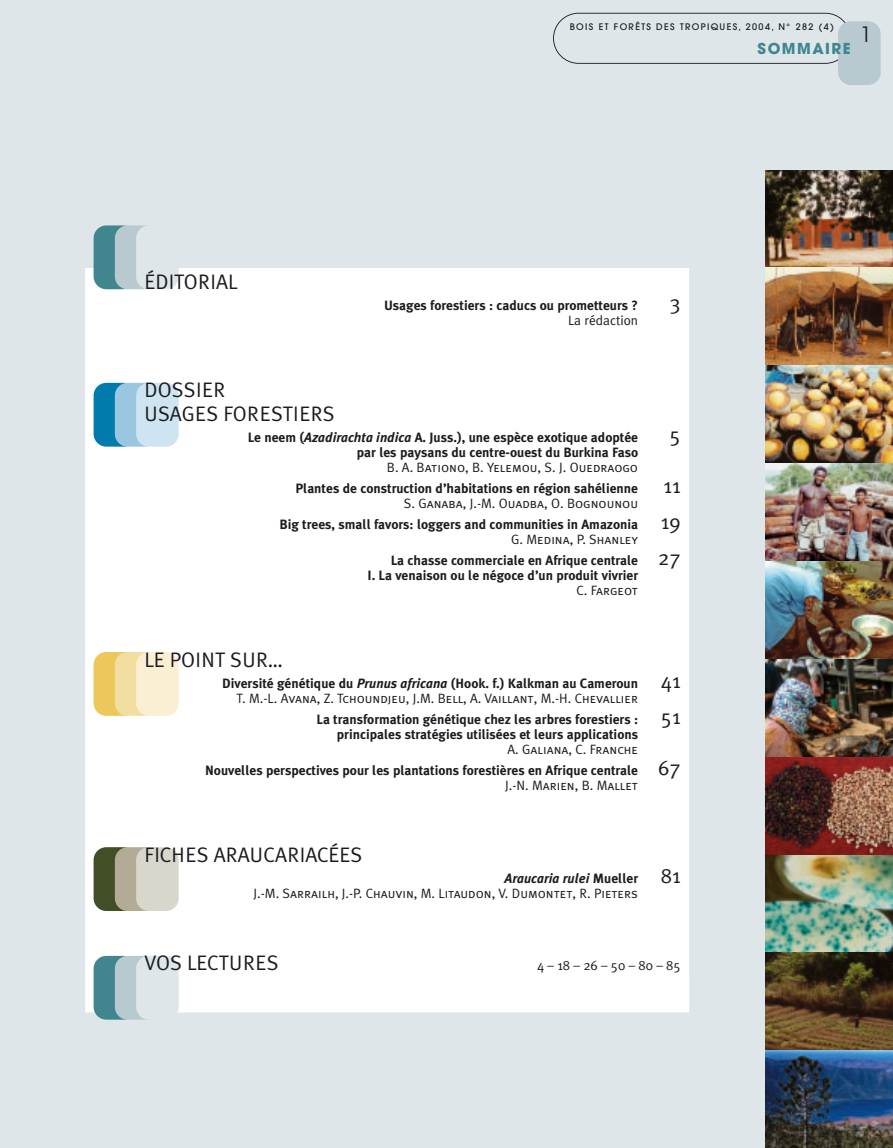
<style>
.page{position:relative;width:893px;height:1148px;background:#fff}
.page>*{position:absolute;margin:0;border:0;box-sizing:border-box;transform-origin:0 0}
.t1{font:21px/24px "Meta Plus Normal";letter-spacing:.01em;color:#1b1c20}
.t2{font:21px "Avant Garde";color:#1b1c20}
.t3{font:700 15px "Avant Garde";letter-spacing:.1em;color:#41858f}
.t4{font:700 13.5px/15px "Meta Plus";color:#1b1c20}
.t5{font:13.5px "Meta Plus Normal Caps";color:#1b1c20}
.t6{font:13.5px "Meta Plus Normal";color:#1b1c20}
.t7{font:italic 700 13.5px "Meta Plus";color:#1b1c20}
.t8{font:500 9px "Avant Garde";letter-spacing:.15em;color:#1b1c20}
.s1{font-style:italic}
.s2{font-family:"Meta Plus Normal";font-weight:400;font-size:21px}
.s3{font-style:normal}
.s4{font-family:"Meta Plus Normal";font-weight:400;font-style:normal;font-size:21px}
</style>
<div class="page">
<div style="left:0;top:0;width:892px;height:1148px;background:#dee6e9"></div>
<svg style="left:553px;top:13px;width:292px;height:51px"></svg>
<div style="left:838px;top:21px;width:42px;height:64px;background:#b8cad0;border-radius:13px"></div>
<img style="left:765px;top:170px;width:127px;height:98px">
<img style="left:765px;top:268px;width:127px;height:98px">
<img style="left:765px;top:366px;width:127px;height:97px">
<img style="left:765px;top:463px;width:127px;height:98px">
<img style="left:765px;top:561px;width:127px;height:98px">
<img style="left:765px;top:659px;width:127px;height:98px">
<svg style="left:765px;top:757px;width:127px;height:98px;background:#713b31"></svg>
<img style="left:765px;top:855px;width:127px;height:97px">
<svg style="left:765px;top:952px;width:127px;height:98px;background:#4f3c1f"></svg>
<img style="left:765px;top:1050px;width:127px;height:98px">
<div style="left:85px;top:268px;width:604px;height:744px;background:#fff"></div>
<div style="left:94px;top:225px;width:42px;height:64px;background:#41858f;border-radius:13px"></div>
<div style="left:94px;top:383px;width:42px;height:63px;background:#007bac;border-radius:13px"></div>
<div style="left:115px;top:225px;width:42px;height:64px;background:#b8cad0;border-radius:13px"></div>
<div style="left:115px;top:383px;width:42px;height:63px;background:#9ac6df;border-radius:13px"></div>
<div style="left:136px;top:225px;width:43px;height:64px;background:#dee6e9;border-radius:13px"></div>
<div style="left:136px;top:383px;width:43px;height:63px;background:#cfe4f1;border-radius:13px"></div>
<div style="left:94px;top:955px;width:42px;height:64px;background:#41858f;border-radius:13px"></div>
<div style="left:115px;top:955px;width:42px;height:64px;background:#b8cad0;border-radius:13px"></div>
<div style="left:136px;top:955px;width:43px;height:64px;background:#dee6e9;border-radius:13px"></div>
<div style="left:94px;top:652px;width:42px;height:64px;background:#ecc85b;border-radius:13px"></div>
<div style="left:115px;top:652px;width:42px;height:64px;background:#f3dea1;border-radius:13px"></div>
<div style="left:136px;top:652px;width:43px;height:64px;background:#faefd3;border-radius:13px"></div>
<div style="left:94px;top:847px;width:42px;height:64px;background:#424f26;border-radius:13px"></div>
<div style="left:115px;top:847px;width:42px;height:64px;background:#b2ac96;border-radius:13px"></div>
<div style="left:136px;top:847px;width:43px;height:64px;background:#d9d6cb;border-radius:13px"></div>
<h1 class="t1" style="left:145px;top:272px;width:95px">ÉDITORIAL</h1>
<p class="t8" style="left:569px;top:23px;width:266px">BOIS ET FORÊTS DES TROPIQUES, 2004, N° 282 (4)</p>
<h1 class="t2" style="left:860px;top:26px;width:13px">1</h1>
<p class="t3" style="left:757px;top:43px;width:95px">SOMMAIRE</p>
<p class="t4" style="left:384px;top:299px;width:256px">Usages forestiers : caducs ou prometteurs ?</p>
<h1 class="t1" style="left:669px;top:293px;width:13px">3</h1>
<p class="t6" style="left:568px;top:315px;width:71px">La rédaction</p>
<h1 class="t1" style="left:145px;top:380px;width:191px">DOSSIER<br>USAGES FORESTIERS</h1>
<p class="t4" style="left:248px;top:431px;width:392px">Le neem (<span class="s1">Azadirachta indica</span> A. Juss.), une espèce exotique adoptée</p>
<h1 class="t1" style="left:669px;top:425px;width:13px">5</h1>
<p class="t4" style="left:357px;top:446px;width:283px">par les paysans du centre-ouest du Burkina Faso</p>
<p class="t5" style="left:387px;top:459px;width:253px">B. A. Bationo, B. Yelemou, S. J. Ouedraogo</p>
<p class="t4" style="left:295px;top:482px;width:387px">Plantes de construction d’habitations en région sahélienne <span class="s2">11</span></p>
<p class="t5" style="left:404px;top:495px;width:236px">S. Ganaba, J.-M. Ouadba, O. Bognounou</p>
<p class="t4" style="left:279px;top:518px;width:402px">Big trees, small favors: loggers and communities in Amazonia <span class="s2">19</span></p>
<p class="t5" style="left:511px;top:531px;width:129px">G. Medina, P. Shanley</p>
<p class="t4" style="left:367px;top:554px;width:315px;text-indent:23px">La chasse commerciale en Afrique centrale <span class="s2">27<br></span>I. La venaison ou le négoce d’un produit vivrier</p>
<p class="t5" style="left:576px;top:582px;width:63px">C. Fargeot</p>
<h1 class="t1" style="left:145px;top:650px;width:139px">LE POINT SUR…</h1>
<p class="t4" style="left:222px;top:677px;width:460px">Diversité génétique du <span class="s1">Prunus africana</span> (Hook. f.) Kalkman au Cameroun <span class="s2">41</span></p>
<p class="t5" style="left:236px;top:690px;width:403px">T. M.-L. Avana, Z. Tchoundjeu, J.M. Bell, A. Vaillant, M.-H. Chevallier</p>
<p class="t4" style="left:337px;top:713px;width:345px;text-indent:-20px">La transformation génétique chez les arbres forestiers : <span class="s2">51 </span>principales stratégies utilisées et leurs applications</p>
<p class="t5" style="left:507px;top:741px;width:132px">A. Galiana, C. Franche</p>
<p class="t4" style="left:205px;top:764px;width:477px">Nouvelles perspectives pour les plantations forestières en Afrique centrale <span class="s2">67</span></p>
<p class="t5" style="left:505px;top:777px;width:134px">J.-N. Marien, B. Mallet</p>
<h1 class="t1" style="left:145px;top:845px;width:219px">FICHES ARAUCARIACÉES</h1>
<p class="t7" style="left:504px;top:873px;width:177px">Araucaria rulei <span class="s3">Mueller</span> <span class="s4">81</span></p>
<p class="t5" style="left:253px;top:885px;width:386px">J.-M. Sarrailh, J.-P. Chauvin, M. Litaudon, V. Dumontet, R. Pieters</p>
<h1 class="t1" style="left:145px;top:953px;width:135px">VOS LECTURES</h1>
<p class="t6" style="left:537px;top:960px;width:145px">4 – 18 – 26 – 50 – 80 – 85</p>
</div>
